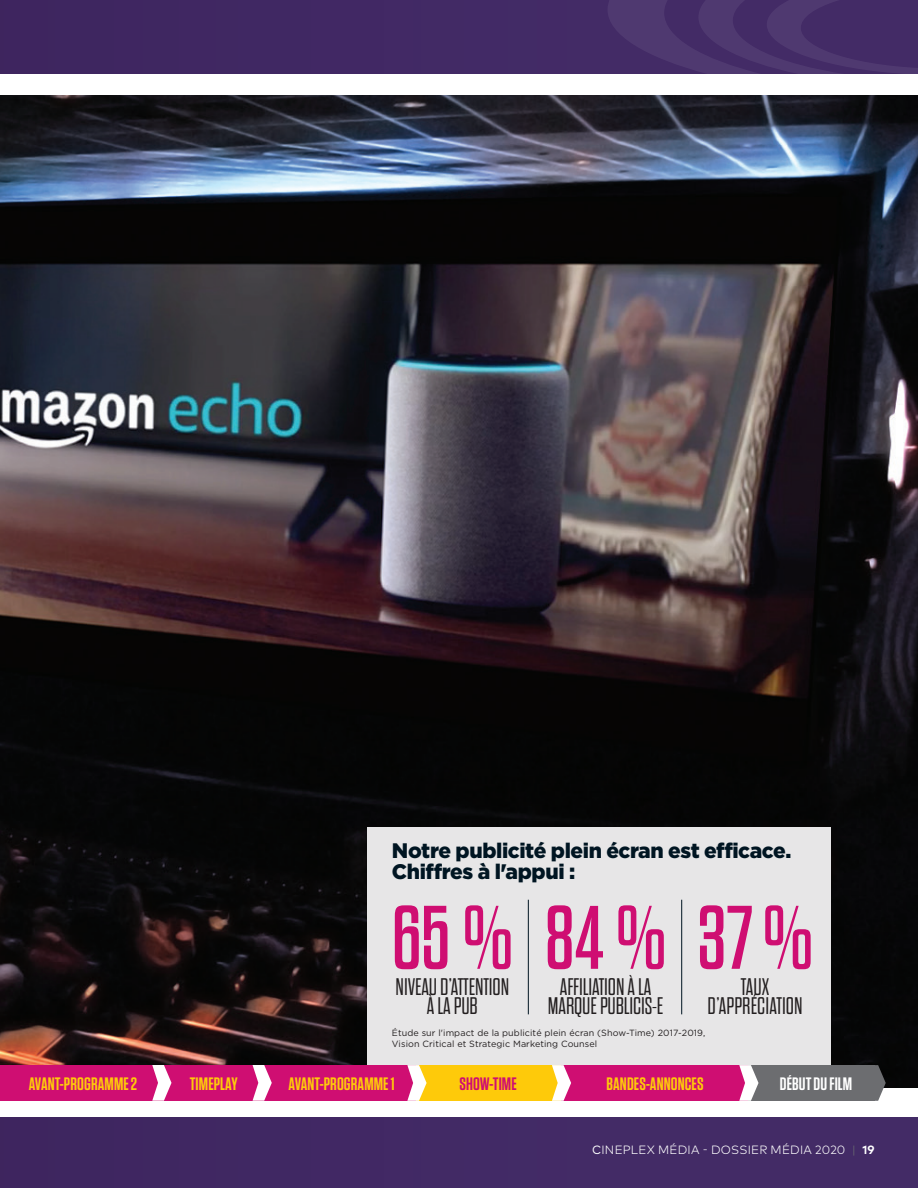
<style>
.page{position:relative;width:918px;height:1188px;background:#fff}
.page>*{position:absolute;margin:0;border:0;box-sizing:border-box;transform-origin:0 0}
.t1{font:90px "Dharma Gothic E";color:#cf0e72}
.t2{font:300 24px/19.5px "Dharma Gothic E";letter-spacing:-.005em;color:#231f20;text-align:center}
.t3{font:900 21px/21px "Gotham HTF";letter-spacing:-.02em;color:#001522}
.t4{font:600 18px "Tungsten";letter-spacing:.005em;color:#feca0a}
.t5{font:600 18px "Tungsten";letter-spacing:.005em;color:#fff}
.t6{font:600 18px "Tungsten";letter-spacing:.005em;color:#cf0e72}
.t7{font:300 12px "Mark OT";letter-spacing:.02em;color:#fff}
.t8{font:9px/11.2px "Gotham HTF";letter-spacing:.01em;color:#231f20}
.s1{font-weight:400}
.s2{color:#6c6d70}
.s3{font-weight:700}
</style>
<div class="page">
<img style="left:0;top:96px;width:918px;height:992px">
<div style="left:368px;top:828px;width:463px;height:264px;background:#e7e6e7"></div>
<hr style="left:528px;top:900px;width:1px;height:114px;background:#001522">
<hr style="left:681px;top:900px;width:1px;height:114px;background:#001522">
<div style="left:0;top:1117px;width:918px;height:71px;background:#422a65"></div>
<div style="left:0;top:0;width:918px;height:74px;background:#402863"></div>
<svg style="left:608px;top:0;width:310px;height:74px"></svg>
<div style="left:746px;top:1065px;width:128px;height:36px;background:#6c6d70"></div>
<div style="left:561px;top:1065px;width:187px;height:36px;background:#cf0e72"></div>
<div style="left:416px;top:1065px;width:145px;height:36px;background:#feca0a"></div>
<div style="left:0;top:1065px;width:416px;height:36px;background:#cf0e72"></div>
<svg style="left:152px;top:1065px;width:20px;height:36px"></svg>
<svg style="left:253px;top:1065px;width:19px;height:36px"></svg>
<svg style="left:407px;top:1065px;width:20px;height:36px"></svg>
<svg style="left:552px;top:1065px;width:19px;height:36px"></svg>
<svg style="left:739px;top:1065px;width:20px;height:36px"></svg>
<svg style="left:874px;top:1065px;width:12px;height:36px"></svg>
<h3 class="t3" style="left:392px;top:840px;width:401px">Notre publicité plein écran est efficace.<br>Chiffres à l'appui :</h3>
<h1 class="t1" style="left:392px;top:893px;width:422px">65 % 84 % 37 %</h1>
<h2 class="t2" style="left:396px;top:977px;width:115px">NIVEAU D’ATTENTION<br>À LA PUB</h2>
<h2 class="t2" style="left:548px;top:977px;width:117px">AFFILIATION À LA<br>MARQUE PUBLICIS-E</h2>
<h2 class="t2" style="left:708px;top:977px;width:97px">TAUX<br>D’APPRÉCIATION</h2>
<p class="t8" style="left:392px;top:1027px;width:315px">Étude sur l'impact de la publicité plein écran (Show-Time) 2017-2019,<br>Vision Critical et Strategic Marketing Counsel</p>
<h3 class="t4" style="left:29px;top:1075px;width:110px">AVANT-PROGRAMME 2</h3>
<h3 class="t4" style="left:190px;top:1075px;width:49px">TIMEPLAY</h3>
<h3 class="t4" style="left:289px;top:1075px;width:108px">AVANT-PROGRAMME 1</h3>
<h3 class="t6" style="left:459px;top:1075px;width:59px">SHOW-TIME</h3>
<h3 class="t4" style="left:607px;top:1075px;width:98px">BANDES-ANNONCES</h3>
<h3 class="t5" style="left:780px;top:1075px;width:74px">DÉBUT DU FILM</h3>
<h3 class="t7" style="left:592px;top:1143px;width:284px"><span class="s1">C</span>INEPLEX MÉDIA - DOSSIER MÉDIA 2020 <span class="s2">|</span> <span class="s3">19</span></h3>
</div>
